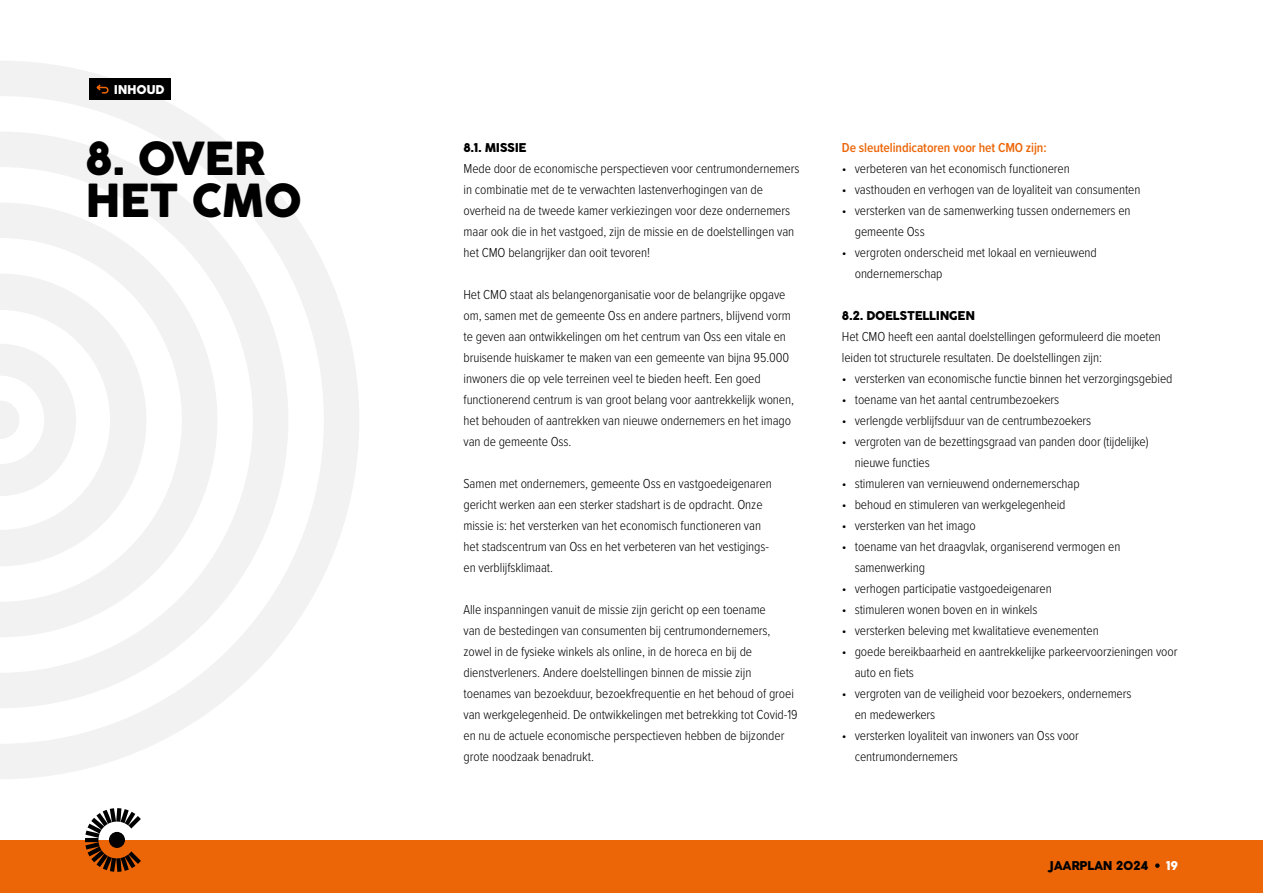
<style>
.page{position:relative;width:1263px;height:893px;background:#fff}
.page>*{position:absolute;margin:0;border:0;box-sizing:border-box;transform-origin:0 0}
.t1{font:45px/42px "Cocogoose Pro";letter-spacing:-.025em;color:#000}
.t2{font:300 13.5px/21px "Proxima Nova Cond";letter-spacing:-.005em;color:#000}
.t3{font:600 13.5px "Proxima Nova Cond";letter-spacing:-.005em;color:#ec6608}
.t4{font:12px "Cocogoose Pro";letter-spacing:-.03em;color:#000}
.t5{font:12px "Cocogoose Pro";letter-spacing:-.025em;color:#fff}
</style>
<div class="page">
<div style="left:0;top:840px;width:1263px;height:53px;background:#ec6608"></div>
<svg style="left:85px;top:808px;width:56px;height:64px"></svg>
<div style="left:109px;top:832px;width:16px;height:16px;background:#000;border-radius:50%"></div>
<svg style="left:1155px;top:863px;width:5px;height:5px"></svg>
<svg style="left:0;top:61px;width:359px;height:718px"></svg>
<svg style="left:0;top:132px;width:288px;height:576px"></svg>
<svg style="left:0;top:203px;width:217px;height:434px;fill:#f2f2f2"></svg>
<svg style="left:0;top:273px;width:146px;height:293px"></svg>
<div style="left:89px;top:79px;width:82px;height:21px;background:#000"></div>
<svg style="left:96px;top:84px;width:13px;height:10px"></svg>
<p class="t5" style="left:114px;top:81px;width:52px">INHOUD</p>
<h1 class="t1" style="left:85px;top:138px;width:218px">8. OVER<br>HET CMO</h1>
<p class="t4" style="left:463px;top:140px;width:65px">8.1. MISSIE</p>
<p class="t2" style="left:463px;top:157px;width:337px">Mede door de economische perspectieven voor centrumondernemers in combinatie met de te verwachten lastenverhogingen van de overheid na de tweede kamer verkiezingen voor deze ondernemers maar ook die in het vastgoed, zijn de missie en de doelstellingen van het CMO belangrijker dan ooit tevoren!</p>
<p class="t2" style="left:463px;top:283px;width:332px">Het CMO staat als belangenorganisatie voor de belangrijke opgave om, samen met de gemeente Oss en andere partners, blijvend vorm te geven aan ontwikkelingen om het centrum van Oss een vitale en bruisende huiskamer te maken van een gemeente van bijna 95.000 inwoners die op vele terreinen veel te bieden heeft. Een goed functionerend centrum is van groot belang voor aantrekkelijk wonen, het behouden of aantrekken van nieuwe ondernemers en het imago van de gemeente Oss.</p>
<p class="t2" style="left:463px;top:472px;width:310px">Samen met ondernemers, gemeente Oss en vastgoedeigenaren gericht werken aan een sterker stadshart is de opdracht. Onze missie is: het versterken van het economisch functioneren van het stadscentrum van Oss en het verbeteren van het vestigings&shy;en verblijfsklimaat.</p>
<p class="t2" style="left:463px;top:598px;width:336px">Alle inspanningen vanuit de missie zijn gericht op een toename<br>van de bestedingen van consumenten bij centrumondernemers, zowel in de fysieke winkels als online, in de horeca en bij de dienstverleners. Andere doelstellingen binnen de missie zijn toenames van bezoekduur, bezoekfrequentie en het behoud of groei van werkgelegenheid. De ontwikkelingen met betrekking tot Covid-19 en nu de actuele economische perspectieven hebben de bijzonder grote noodzaak benadrukt.</p>
<p class="t3" style="left:842px;top:138px;width:206px">De sleutelindicatoren voor het CMO zijn:</p>
<p class="t2" style="left:842px;top:157px;width:229px">• verbeteren van het economisch functioneren</p>
<p class="t2" style="left:842px;top:178px;width:300px">• vasthouden en verhogen van de loyaliteit van consumenten</p>
<p class="t2" style="left:855px;top:199px;width:277px;text-indent:-13px">• versterken van de samenwerking tussen ondernemers en gemeente Oss</p>
<p class="t2" style="left:855px;top:241px;width:244px;text-indent:-13px">• vergroten onderscheid met lokaal en vernieuwend ondernemerschap</p>
<p class="t4" style="left:842px;top:308px;width:134px">8.2. DOELSTELLINGEN</p>
<p class="t2" style="left:842px;top:325px;width:320px">Het CMO heeft een aantal doelstellingen geformuleerd die moeten leiden tot structurele resultaten. De doelstellingen zijn:</p>
<p class="t2" style="left:842px;top:367px;width:332px">• versterken van economische functie binnen het verzorgingsgebied</p>
<p class="t2" style="left:842px;top:388px;width:219px">• toename van het aantal centrumbezoekers</p>
<p class="t2" style="left:842px;top:409px;width:251px">• verlengde verblijfsduur van de centrumbezoekers</p>
<p class="t2" style="left:855px;top:430px;width:295px;text-indent:-13px">• vergroten van de bezettingsgraad van panden door (tijdelijke) nieuwe functies</p>
<p class="t2" style="left:842px;top:472px;width:239px">• stimuleren van vernieuwend ondernemerschap</p>
<p class="t2" style="left:842px;top:493px;width:225px">• behoud en stimuleren van werkgelegenheid</p>
<p class="t2" style="left:842px;top:514px;width:135px">• versterken van het imago</p>
<p class="t2" style="left:855px;top:535px;width:267px;text-indent:-13px">• toename van het draagvlak, organiserend vermogen en samenwerking</p>
<p class="t2" style="left:842px;top:577px;width:211px">• verhogen participatie vastgoedeigenaren</p>
<p class="t2" style="left:842px;top:598px;width:197px">• stimuleren wonen boven en in winkels</p>
<p class="t2" style="left:842px;top:619px;width:258px">• versterken beleving met kwalitatieve evenementen</p>
<p class="t2" style="left:855px;top:640px;width:324px;text-indent:-13px">• goede bereikbaarheid en aantrekkelijke parkeervoorzieningen voor auto en fiets</p>
<p class="t2" style="left:855px;top:682px;width:278px;text-indent:-13px">• vergroten van de veiligheid voor bezoekers, ondernemers en medewerkers</p>
<p class="t2" style="left:855px;top:724px;width:226px;text-indent:-13px">• versterken loyaliteit van inwoners van Oss voor centrumondernemers</p>
<p class="t4" style="left:1048px;top:857px;width:101px">JAARPLAN 2024</p>
<p class="t5" style="left:1166px;top:857px;width:13px">19</p>
</div>
